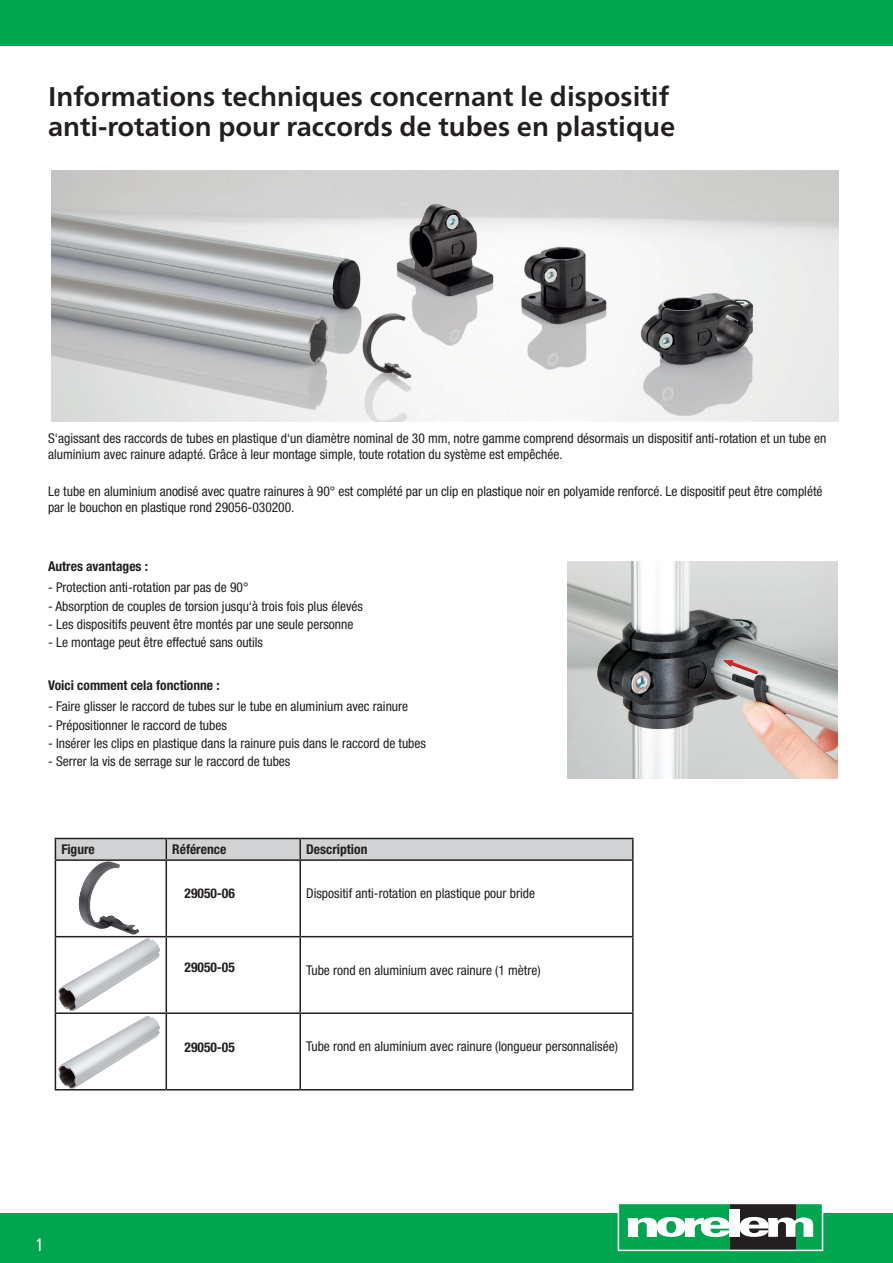
<style>
.page{position:relative;width:893px;height:1263px;background:#fff}
.page>*{position:absolute;margin:0;border:0;box-sizing:border-box;transform-origin:0 0}
.t1{font:700 27px/30px "Frutiger Neue LTW1 G";color:#231f20}
.t2{font:18px "Frutiger Neue LTW1 G";color:#fff;scale:.81 1}
.t3{font:condensed 13.5px/16.2px "Helvetica Neue LTW1 G";color:#231f20}
.t4{font:700 condensed 13.5px "Helvetica Neue LTW1 G";color:#231f20}
</style>
<div class="page">
<div style="left:0;top:0;width:893px;height:46px;background:#00a54f"></div>
<div style="left:0;top:1213px;width:893px;height:50px;background:#00a54f"></div>
<div style="left:618px;top:1203px;width:204px;height:47px;background:#00a54f"></div>
<div style="left:730px;top:1203px;width:65px;height:47px;background:#231f20"></div>
<svg style="left:628px;top:1217px;width:102px;height:20px"></svg>
<div style="left:730px;top:1209px;width:10px;height:28px;background:#fff"></div>
<svg style="left:740px;top:1217px;width:73px;height:20px"></svg>
<div style="left:618px;top:1203px;width:205px;height:48px;border:2px solid #fff"></div>
<img style="left:51px;top:170px;width:788px;height:251px">
<img style="left:568px;top:561px;width:270px;height:217px">
<img style="left:81px;top:861px;width:28px;height:29px">
<img style="left:96px;top:938px;width:51px;height:29px">
<img style="left:96px;top:1016px;width:51px;height:29px">
<svg style="left:55px;top:838px;width:577px;height:21px;background:#cacbcd"></svg>
<hr style="left:300px;top:838px;width:334px;height:1px;background:#231f20">
<hr style="left:299px;top:839px;width:2px;height:20px;background:#231f20">
<hr style="left:632px;top:839px;width:2px;height:20px;background:#231f20">
<hr style="left:55px;top:859px;width:111px;height:2px;background:#231f20">
<hr style="left:55px;top:861px;width:1px;height:75px;background:#231f20">
<hr style="left:166px;top:859px;width:134px;height:2px;background:#231f20">
<hr style="left:166px;top:861px;width:1px;height:75px;background:#231f20">
<hr style="left:300px;top:859px;width:334px;height:2px;background:#231f20">
<hr style="left:299px;top:861px;width:2px;height:75px;background:#231f20">
<hr style="left:632px;top:861px;width:2px;height:75px;background:#231f20">
<hr style="left:55px;top:936px;width:111px;height:1px;background:#231f20">
<hr style="left:55px;top:937px;width:1px;height:75px;background:#231f20">
<hr style="left:166px;top:936px;width:134px;height:1px;background:#231f20">
<hr style="left:166px;top:937px;width:1px;height:75px;background:#231f20">
<hr style="left:300px;top:936px;width:334px;height:1px;background:#231f20">
<hr style="left:299px;top:937px;width:2px;height:75px;background:#231f20">
<hr style="left:632px;top:937px;width:2px;height:75px;background:#231f20">
<hr style="left:55px;top:1012px;width:111px;height:2px;background:#231f20">
<hr style="left:55px;top:1014px;width:1px;height:75px;background:#231f20">
<hr style="left:166px;top:1012px;width:134px;height:2px;background:#231f20">
<hr style="left:166px;top:1014px;width:1px;height:75px;background:#231f20">
<hr style="left:300px;top:1012px;width:334px;height:2px;background:#231f20">
<hr style="left:299px;top:1014px;width:2px;height:75px;background:#231f20">
<hr style="left:632px;top:1014px;width:2px;height:75px;background:#231f20">
<hr style="left:55px;top:1089px;width:111px;height:1px;background:#231f20">
<hr style="left:166px;top:1089px;width:134px;height:1px;background:#231f20">
<hr style="left:300px;top:1089px;width:334px;height:1px;background:#231f20">
<h1 class="t1" style="left:48px;top:81px;width:629px">Informations techniques concernant le dispositif anti-rotation pour raccords de tubes en plastique</h1>
<p class="t3" style="left:48px;top:430px;width:780px">S‘agissant des raccords de tubes en plastique d‘un diamètre nominal de 30 mm, notre gamme comprend désormais un dispositif anti-rotation et un tube en aluminium avec rainure adapté. Grâce à leur montage simple, toute rotation du système est empêchée.</p>
<p class="t3" style="left:48px;top:483px;width:776px">Le tube en aluminium anodisé avec quatre rainures à 90° est complété par un clip en plastique noir en polyamide renforcé. Le dispositif peut être complété par le bouchon en plastique rond 29056-030200.</p>
<p class="t4" style="left:48px;top:558px;width:102px">Autres avantages :</p>
<p class="t3" style="left:48px;top:579px;width:202px">- Protection anti-rotation par pas de 90°</p>
<p class="t3" style="left:48px;top:598px;width:317px">- Absorption de couples de torsion jusqu‘à trois fois plus élevés</p>
<p class="t3" style="left:48px;top:616px;width:307px">- Les dispositifs peuvent être montés par une seule personne</p>
<p class="t3" style="left:48px;top:634px;width:216px">- Le montage peut être effectué sans outils</p>
<p class="t4" style="left:48px;top:677px;width:173px">Voici comment cela fonctionne :</p>
<p class="t3" style="left:48px;top:698px;width:362px">- Faire glisser le raccord de tubes sur le tube en aluminium avec rainure</p>
<p class="t3" style="left:48px;top:717px;width:180px">- Prépositionner le raccord de tubes</p>
<p class="t3" style="left:48px;top:735px;width:379px">- Insérer les clips en plastique dans la rainure puis dans le raccord de tubes</p>
<p class="t3" style="left:48px;top:753px;width:244px">- Serrer la vis de serrage sur le raccord de tubes</p>
<p class="t4" style="left:61px;top:841px;width:35px">Figure</p>
<p class="t4" style="left:172px;top:841px;width:55px">Référence</p>
<p class="t4" style="left:306px;top:841px;width:63px">Description</p>
<p class="t3" style="left:306px;top:885px;width:230px">Dispositif anti-rotation en plastique pour bride</p>
<p class="t4" style="left:185px;top:885px;width:52px">29050-06</p>
<h2 class="t2" style="left:35px;top:1232px;width:12px">1</h2>
<p class="t4" style="left:185px;top:959px;width:52px">29050-05</p>
<p class="t4" style="left:185px;top:1039px;width:52px">29050-05</p>
<p class="t3" style="left:306px;top:962px;width:236px">Tube rond en aluminium avec rainure (1 mètre)</p>
<p class="t3" style="left:306px;top:1038px;width:313px">Tube rond en aluminium avec rainure (longueur personnalisée)</p>
</div>
